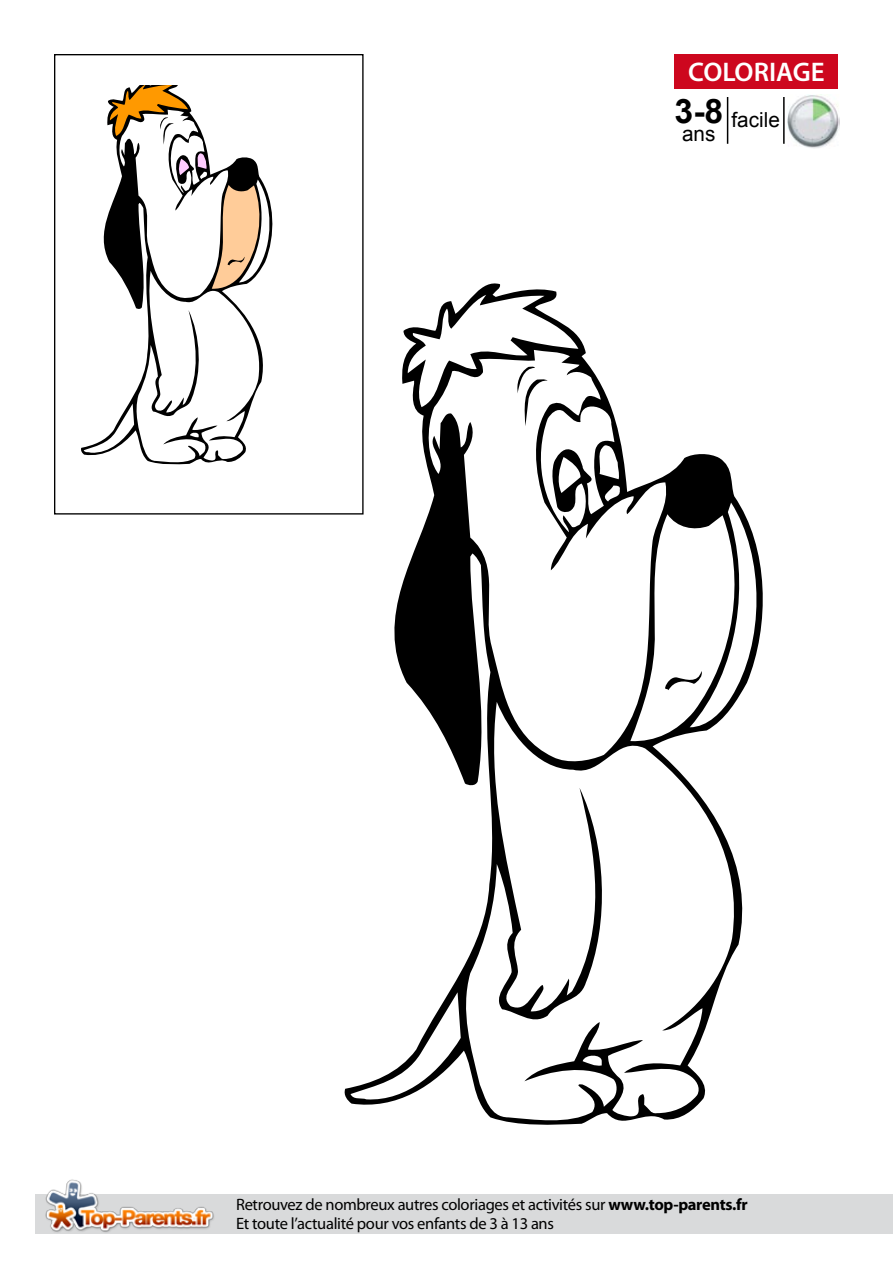
<style>
.page{position:relative;width:893px;height:1263px;background:#fff}
.page>*{position:absolute;margin:0;border:0;box-sizing:border-box;transform-origin:0 0}
.t1{font:700 33.75px "Arial";color:#000}
.t2{font:600 27px "Myriad Pro";color:#fff}
.t3{font:20.7px "Arial";color:#000}
.t4{font:16.5px/19.5px "Myriad Pro";letter-spacing:-.02em;color:#000}
.s1{font-weight:700}
</style>
<div class="page">
<svg style="left:343px;top:283px;width:396px;height:822px"></svg>
<svg style="left:426px;top:350px;width:244px;height:414px"></svg>
<svg style="left:408px;top:295px;width:213px;height:237px"></svg>
<svg style="left:630px;top:503px;width:133px;height:199px"></svg>
<svg style="left:460px;top:702px;width:283px;height:423px"></svg>
<svg style="left:350px;top:992px;width:111px;height:109px"></svg>
<svg style="left:583px;top:1054px;width:19px;height:12px"></svg>
<svg style="left:84px;top:85px;width:189px;height:379px"></svg>
<div style="left:675px;top:54px;width:163px;height:34px;background:#cd071e"></div>
<img style="left:787px;top:95px;width:52px;height:53px">
<img style="left:35px;top:1179px;width:206px;height:55px">
<hr style="left:727px;top:97px;width:1px;height:47px;background:#000">
<hr style="left:783px;top:97px;width:2px;height:47px;background:#000">
<div style="left:54px;top:54px;width:310px;height:460px;border:1px solid #000"></div>
<h2 class="t2" style="left:688px;top:55px;width:138px">COLORIAGE</h2>
<h1 class="t1" style="left:675px;top:89px;width:50px">3-8</h1>
<p class="t3" style="left:682px;top:120px;width:35px">ans</p>
<p class="t3" style="left:731px;top:106px;width:50px">facile</p>
<p class="t4" style="left:236px;top:1194px;width:513px">Retrouvez de nombreux autres coloriages et activités sur <span class="s1">www.top-parents.fr<br></span>Et toute l’actualité pour vos enfants de 3 à 13 ans</p>
</div>
